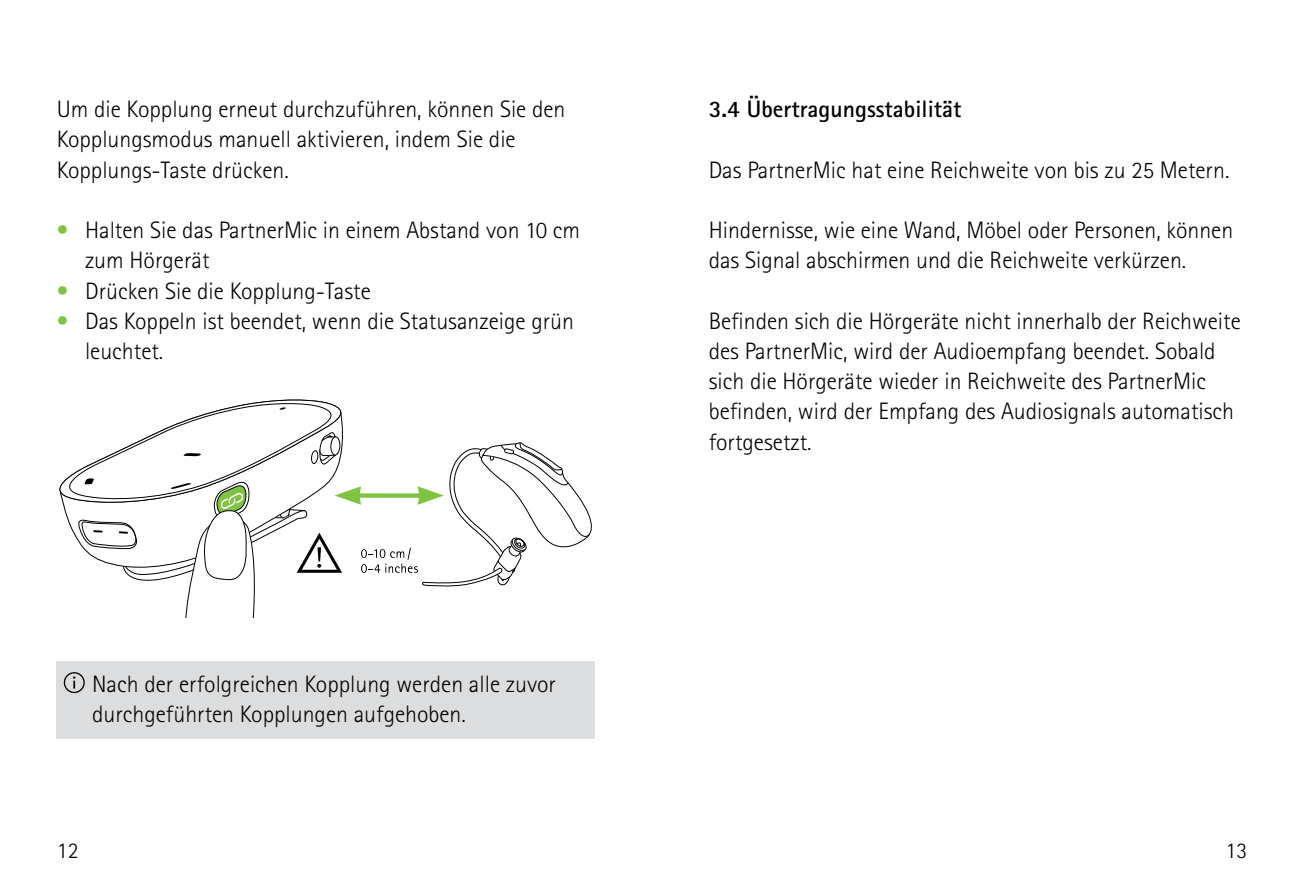
<style>
.page{position:relative;width:1304px;height:886px;background:#fff}
.page>*{position:absolute;margin:0;border:0;box-sizing:border-box;transform-origin:0 0}
.t1{font:300 23.75px/30.2px "Rotis Sans Serif Pro";color:#000}
.t2{font:700 23.75px "Rotis Sans Serif Pro";color:#000}
.t3{font:300 22.5px "Rotis Sans Serif Pro";color:#000}
.s1{color:#80c342}
</style>
<div class="page">
<svg style="left:59px;top:400px;width:533px;height:217px"></svg>
<div style="left:57px;top:660px;width:538px;height:78px;background:#dcddde"></div>
<svg style="left:64px;top:672px;width:21px;height:21px"></svg>
<p class="t1" style="left:57px;top:94px;width:510px">Um die Kopplung erneut durchzuführen, können Sie den<br>Kopplungsmodus manuell aktivieren, indem Sie die<br>Kopplungs-Taste drücken.</p>
<p class="t1" style="left:85px;top:215px;width:497px;text-indent:-28px"><span class="s1">•</span> Halten Sie das PartnerMic in einem Abstand von 10 cm zum Hörgerät</p>
<p class="t1" style="left:57px;top:276px;width:316px"><span class="s1">•</span> Drücken Sie die Kopplung-Taste</p>
<p class="t1" style="left:85px;top:306px;width:490px;text-indent:-28px"><span class="s1">•</span> Das Koppeln ist beendet, wenn die Statusanzeige grün leuchtet.</p>
<p class="t1" style="left:92px;top:669px;width:465px">Nach der erfolgreichen Kopplung werden alle zuvor durchgeführten Kopplungen aufgehoben.</p>
<p class="t2" style="left:709px;top:94px;width:254px">3.4 Übertragungsstabilität</p>
<p class="t1" style="left:709px;top:155px;width:522px">Das PartnerMic hat eine Reichweite von bis zu 25 Metern.</p>
<p class="t1" style="left:709px;top:215px;width:526px">Hindernisse, wie eine Wand, Möbel oder Personen, können das Signal abschirmen und die Reichweite verkürzen.</p>
<p class="t1" style="left:709px;top:306px;width:534px">Befinden sich die Hörgeräte nicht innerhalb der Reichweite des PartnerMic, wird der Audioempfang beendet. Sobald sich die Hörgeräte wieder in Reichweite des PartnerMic befinden, wird der Empfang des Audiosignals automatisch fortgesetzt.</p>
<p class="t3" style="left:57px;top:838px;width:23px">12</p>
<p class="t3" style="left:1225px;top:838px;width:23px">13</p>
</div>
